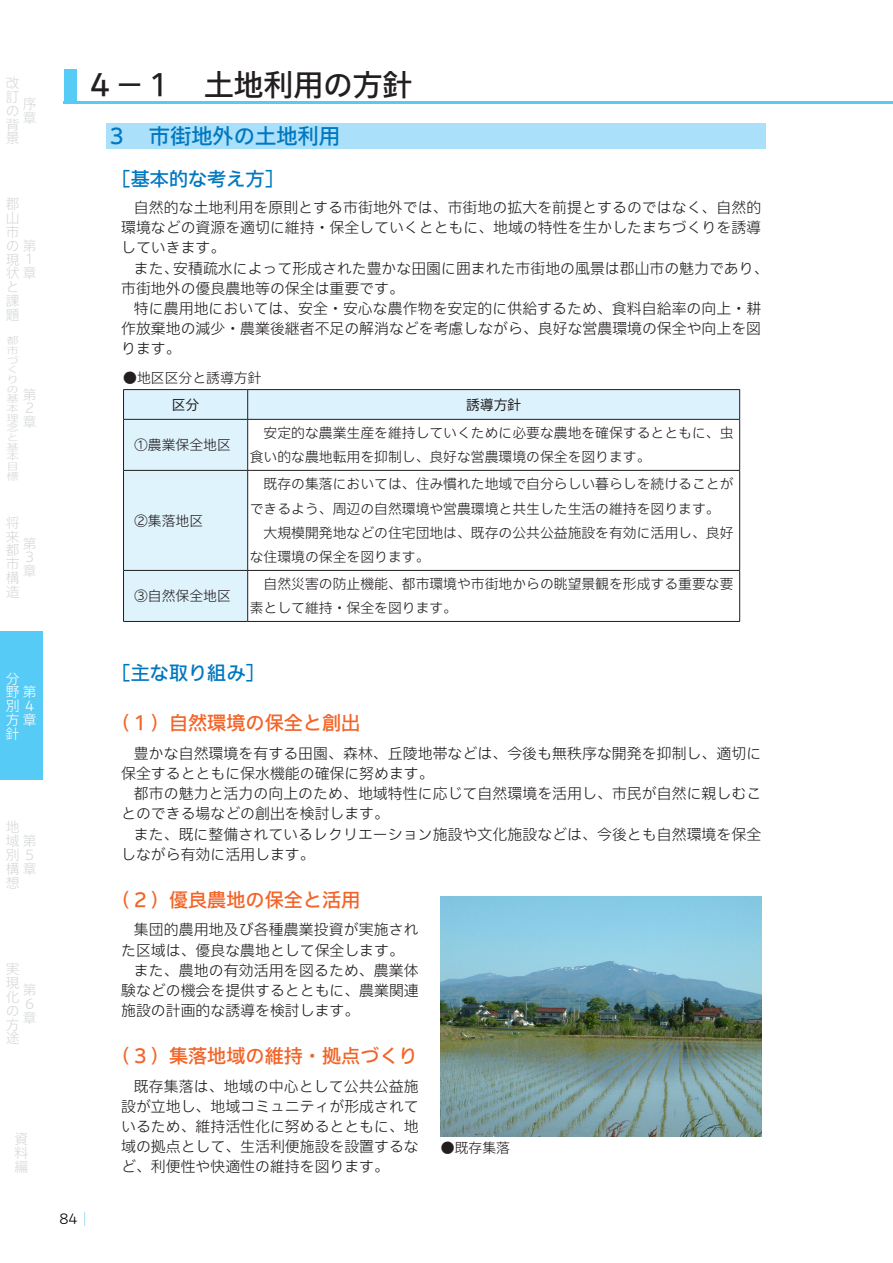
<style>
.page{position:relative;width:893px;height:1263px;background:#fff}
.page>*{position:absolute;margin:0;border:0;box-sizing:border-box;transform-origin:0 0}
.t1{font:500 29.7px "Iwa UCDA Goth Std";color:#231f20}
.t2{font:500 21.3px "Iwa UCDA Goth Std";color:#0078c0}
.小見出し{font:500 19.2px "Iwa UCDA Goth Std";color:#f26428}
.t3{font:500 19.2px "Iwa UCDA Goth Std";color:#0078c0}
.本文{font:300 14.85px/20.2px "Iwa UCDA Goth Std";color:#231f20}
.Title_Credit{font:300 13.8px/24.2px "Iwa UCDA Goth Std";color:#231f20}
.t4{font:300 13.8px/13.8px "Iwa UCDA Goth Std";color:#d6d9da}
.t5{font:300 13.8px/13.8px "Iwa UCDA Goth Std";color:#fff}
.t6{font:100 13.8px "Iwa UCDA Goth Std";color:#231f20}
.t7{font:300 13.8px "Iwa UCDA Goth Std";color:#000}
.t8{font:300 9.6px/9.6px "Iwa UCDA Goth Std";color:#d6d9da;scale:1.29 1}
</style>
<div class="page">
<div style="left:0;top:631px;width:43px;height:149px;background:#56cbf5"></div>
<svg style="left:84px;top:1212px;width:1px;height:14px"></svg>
<img style="left:441px;top:896px;width:320px;height:240px">
<hr style="left:123px;top:389px;width:125px;height:1px;background:#231f20">
<hr style="left:248px;top:389px;width:492px;height:1px;background:#231f20">
<svg style="left:123px;top:390px;width:617px;height:231px"></svg>
<hr style="left:248px;top:419px;width:492px;height:1px;background:#231f20">
<hr style="left:739px;top:420px;width:1px;height:50px;background:#231f20">
<hr style="left:248px;top:470px;width:492px;height:1px;background:#231f20">
<hr style="left:739px;top:471px;width:1px;height:99px;background:#231f20">
<hr style="left:248px;top:570px;width:492px;height:1px;background:#231f20">
<hr style="left:739px;top:571px;width:1px;height:50px;background:#231f20">
<hr style="left:248px;top:621px;width:492px;height:1px;background:#231f20">
<hr style="left:123px;top:420px;width:1px;height:50px;background:#231f20">
<hr style="left:123px;top:471px;width:1px;height:99px;background:#231f20">
<hr style="left:123px;top:571px;width:1px;height:50px;background:#231f20">
<hr style="left:123px;top:419px;width:125px;height:1px;background:#231f20">
<hr style="left:247px;top:420px;width:1px;height:50px;background:#231f20">
<hr style="left:247px;top:471px;width:1px;height:99px;background:#231f20">
<hr style="left:247px;top:571px;width:1px;height:50px;background:#231f20">
<hr style="left:123px;top:470px;width:125px;height:1px;background:#231f20">
<hr style="left:123px;top:570px;width:125px;height:1px;background:#231f20">
<hr style="left:123px;top:621px;width:125px;height:1px;background:#231f20">
<div style="left:106px;top:123px;width:659px;height:26px;background:#aae0f9"></div>
<div style="left:64px;top:69px;width:13px;height:34px;background:#56cbf5"></div>
<hr style="left:64px;top:101px;width:829px;height:2px;background:#56cbf5">
<p class="t4" style="left:6px;top:75px;width:15px;text-align:justify">改訂の背景</p>
<p class="t4" style="left:23px;top:96px;width:15px">序章</p>
<p class="t4" style="left:6px;top:196px;width:15px;text-align:justify">郡山市</p>
<p class="t4" style="left:6px;top:238px;width:32px">の第現１状章</p>
<p class="t4" style="left:6px;top:279px;width:15px;text-align:justify">と課題</p>
<p class="t8" style="left:7px;top:335px;width:11px">都市づくりの基本理念と基本目標</p>
<p class="t4" style="left:23px;top:387px;width:15px">第<br>２章</p>
<p class="t4" style="left:6px;top:515px;width:15px;text-align:justify">将来都市構造</p>
<p class="t4" style="left:23px;top:536px;width:15px">第<br>３章</p>
<p class="t5" style="left:6px;top:671px;width:15px">分</p>
<p class="t5" style="left:6px;top:684px;width:32px">野第別４方章</p>
<p class="t5" style="left:6px;top:726px;width:15px">針</p>
<p class="t4" style="left:6px;top:819px;width:15px">地</p>
<p class="t4" style="left:6px;top:833px;width:32px">域第別５構章</p>
<p class="t4" style="left:6px;top:875px;width:15px">想</p>
<p class="t4" style="left:6px;top:961px;width:15px;text-align:justify">実現化の方途</p>
<p class="t4" style="left:23px;top:982px;width:15px">第<br>６章</p>
<p class="t4" style="left:14px;top:1131px;width:15px;text-align:justify">資料編</p>
<p class="t1" style="left:85px;top:63px;width:329px">４－１　土地利用の方針</p>
<p class="t2" style="left:106px;top:121px;width:235px">３　市街地外の土地利用</p>
<p class="t3" style="left:112px;top:165px;width:174px">［基本的な考え方］</p>
<p class="本文" style="left:121px;top:196px;width:642px;text-align:justify;text-indent:13px">自然的な土地利用を原則とする市街地外では、市街地の拡大を前提とするのではなく、自然的環境などの資源を適切に維持・保全していくとともに、地域の特性を生かしたまちづくりを誘導していきます。</p>
<p class="本文" style="left:121px;top:257px;width:649px;text-indent:13px">また、安積疏水によって形成された豊かな田園に囲まれた市街地の風景は郡山市の魅力であり、市街地外の優良農地等の保全は重要です。</p>
<p class="本文" style="left:121px;top:297px;width:642px;text-align:justify;text-indent:13px">特に農用地においては、安全・安心な農作物を安定的に供給するため、食料自給率の向上・耕作放棄地の減少・農業後継者不足の解消などを考慮しながら、良好な営農環境の保全や向上を図ります。</p>
<p class="Title_Credit" style="left:123px;top:365px;width:140px">●地区区分と誘導方針</p>
<p class="t6" style="left:172px;top:395px;width:29px">区分</p>
<p class="t6" style="left:466px;top:395px;width:57px">誘導方針</p>
<p class="Title_Credit" style="left:134px;top:432px;width:98px">①農業保全地区</p>
<p class="Title_Credit" style="left:250px;top:420px;width:485px;text-indent:14px">安定的な農業生産を維持していくために必要な農地を確保するとともに、虫食い的な農地転用を抑制し、良好な営農環境の保全を図ります。</p>
<p class="Title_Credit" style="left:134px;top:507px;width:71px">②集落地区</p>
<p class="Title_Credit" style="left:250px;top:471px;width:485px;text-indent:14px">既存の集落においては、住み慣れた地域で自分らしい暮らしを続けることができるよう、周辺の自然環境や営農環境と共生した生活の維持を図ります。</p>
<p class="Title_Credit" style="left:250px;top:520px;width:485px;text-indent:14px">大規模開発地などの住宅団地は、既存の公共公益施設を有効に活用し、良好な住環境の保全を図ります。</p>
<p class="Title_Credit" style="left:134px;top:583px;width:98px">③自然保全地区</p>
<p class="Title_Credit" style="left:250px;top:571px;width:485px;text-indent:14px">自然災害の防止機能、都市環境や市街地からの眺望景観を形成する重要な要素として維持・保全を図ります。</p>
<p class="t7" style="left:59px;top:1209px;width:20px">84</p>
<p class="t3" style="left:112px;top:659px;width:155px">［主な取り組み］</p>
<p class="小見出し" style="left:112px;top:709px;width:250px">（１）自然環境の保全と創出</p>
<p class="本文" style="left:121px;top:742px;width:642px;text-indent:13px">豊かな自然環境を有する田園、森林、丘陵地帯などは、今後も無秩序な開発を抑制し、適切に保全するとともに保水機能の確保に努めます。</p>
<p class="本文" style="left:121px;top:783px;width:642px;text-indent:13px">都市の魅力と活力の向上のため、地域特性に応じて自然環境を活用し、市民が自然に親しむことのできる場などの創出を検討します。</p>
<p class="本文" style="left:121px;top:823px;width:642px;text-indent:13px">また、既に整備されているレクリエーション施設や文化施設などは、今後とも自然環境を保全しながら有効に活用します。</p>
<p class="小見出し" style="left:112px;top:885px;width:250px">（２）優良農地の保全と活用</p>
<p class="本文" style="left:121px;top:919px;width:299px;text-indent:13px">集団的農用地及び各種農業投資が実施された区域は、優良な農地として保全します。</p>
<p class="本文" style="left:121px;top:959px;width:299px;text-align:justify;text-indent:13px">また、農地の有効活用を図るため、農業体験などの機会を提供するとともに、農業関連施設の計画的な誘導を検討します。</p>
<p class="小見出し" style="left:112px;top:1042px;width:308px">（３）集落地域の維持・拠点づくり</p>
<p class="本文" style="left:121px;top:1075px;width:299px;text-align:justify;text-indent:13px">既存集落は、地域の中心として公共公益施設が立地し、地域コミュニティが形成されているため、維持活性化に努めるとともに、地域の拠点として、生活利便施設を設置するなど、利便性や快適性の維持を図ります。</p>
<p class="Title_Credit" style="left:441px;top:1135px;width:71px">●既存集落</p>
</div>
